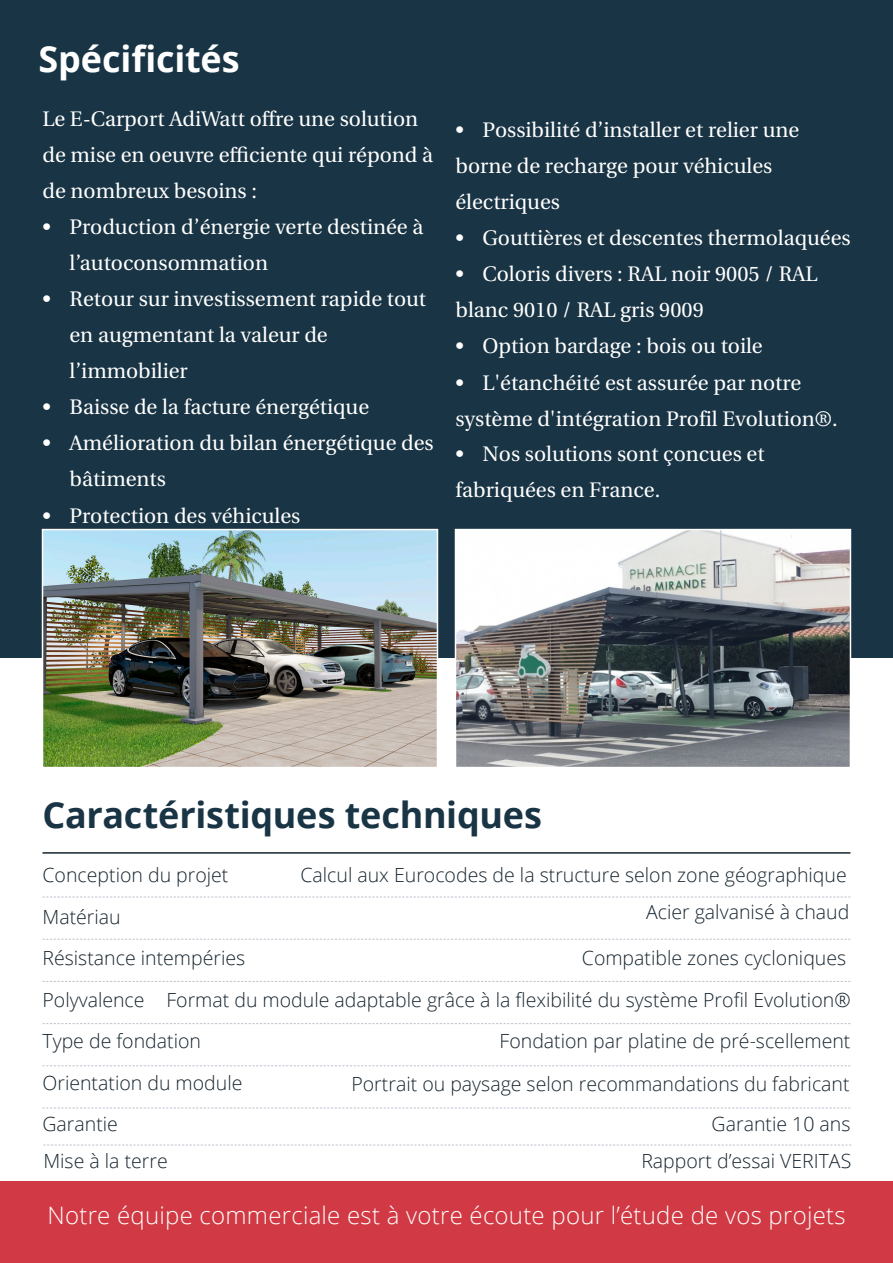
<style>
.page{position:relative;width:893px;height:1263px;background:#fff}
.page>*{position:absolute;margin:0;border:0;box-sizing:border-box;transform-origin:0 0}
.H1___Left{font:700 36px "Open Sans";letter-spacing:-.005em;color:#193444}
.H1___Left-2{font:700 36px "Open Sans";letter-spacing:-.005em;color:#fff}
.H1___Left-3{font:300 24px "Open Sans";letter-spacing:.01em;color:#fff}
.BC_Intro{font:21px/36px "Heuristica";color:#fff}
.BC_Intro-2{font:21px/36px "Heuristica";color:#fff}
.Content___Right{font:300 19.5px "Open Sans";color:#16242e}
.Content___Left{font:300 19.5px "Open Sans";color:#16242e}
.s1{font-style:inherit}
</style>
<div class="page">
<svg style="left:43px;top:897px;width:807px;height:1px"></svg>
<svg style="left:43px;top:939px;width:807px;height:1px"></svg>
<svg style="left:43px;top:981px;width:807px;height:1px"></svg>
<svg style="left:43px;top:1023px;width:807px;height:1px"></svg>
<svg style="left:43px;top:1065px;width:807px;height:1px"></svg>
<hr style="left:43px;top:852px;width:807px;height:2px;background:#16242e">
<div style="left:0;top:0;width:893px;height:657px;background:#193444"></div>
<svg style="left:43px;top:1108px;width:807px;height:1px"></svg>
<div style="left:0;top:1182px;width:893px;height:81px;background:#d13a44"></div>
<svg style="left:43px;top:1145px;width:808px;height:1px"></svg>
<img style="left:458px;top:532px;width:390px;height:233px">
<div style="left:455px;top:529px;width:396px;height:239px;border:2px solid #fff"></div>
<img style="left:45px;top:532px;width:390px;height:233px">
<div style="left:42px;top:529px;width:396px;height:239px;border:2px solid #fff"></div>
<p class="H1___Left-2" style="left:38px;top:34px;width:203px">Spécificités</p>
<p class="BC_Intro" style="left:43px;top:101px;width:392px">Le E-Carport AdiWatt offre une solution de mise en oeuvre efficiente qui répond à de nombreux besoins :</p>
<p class="BC_Intro" style="left:70px;top:209px;width:355px;text-indent:-27px">• Production d’énergie verte destinée à l’autoconsommation</p>
<p class="BC_Intro" style="left:70px;top:281px;width:358px;text-indent:-27px">• Retour sur investissement rapide tout en augmentant la valeur de l’immobilier</p>
<p class="BC_Intro" style="left:43px;top:389px;width:328px">• Baisse de la facture énergétique</p>
<p class="BC_Intro" style="left:70px;top:425px;width:366px;text-indent:-27px">• Amélioration du bilan énergétique des bâtiments</p>
<p class="BC_Intro-2" style="left:43px;top:498px;width:259px"><span class="s1">•</span> Protection des véhicules</p>
<p class="BC_Intro" style="left:455px;top:112px;width:345px">• Possibilité d’installer et relier une borne de recharge pour véhicules électriques</p>
<p class="BC_Intro" style="left:455px;top:220px;width:397px">• Gouttières et descentes thermolaquées</p>
<p class="BC_Intro" style="left:455px;top:256px;width:364px">• Coloris divers : RAL noir 9005 / RAL blanc 9010 / RAL gris 9009</p>
<p class="BC_Intro" style="left:455px;top:328px;width:309px">• Option bardage : bois ou toile</p>
<p class="BC_Intro-2" style="left:455px;top:365px;width:384px"><span class="s1">•</span> L'étanchéité est assurée par notre système d'intégration Profil Evolution®.</p>
<p class="BC_Intro" style="left:455px;top:436px;width:311px">• Nos solutions sont çoncues et fabriquées en France.</p>
<p class="H1___Left" style="left:43px;top:790px;width:501px">Caractéristiques techniques</p>
<p class="Content___Left" style="left:43px;top:862px;width:187px">Conception du projet</p>
<p class="Content___Right" style="left:300px;top:862px;width:548px">Calcul aux Eurocodes de la structure selon zone géographique</p>
<p class="Content___Left" style="left:43px;top:903px;width:80px">Matériau</p>
<p class="Content___Right" style="left:646px;top:898px;width:205px">Acier galvanisé à chaud</p>
<p class="Content___Left" style="left:43px;top:945px;width:204px">Résistance intempéries</p>
<p class="Content___Right" style="left:582px;top:945px;width:266px">Compatible zones cycloniques</p>
<p class="Content___Left" style="left:43px;top:986px;width:104px">Polyvalence</p>
<p class="Content___Right" style="left:166px;top:986px;width:686px">Format du module adaptable grâce à la flexibilité du système Profil Evolution®</p>
<p class="Content___Left" style="left:43px;top:1028px;width:160px">Type de fondation</p>
<p class="Content___Right" style="left:500px;top:1028px;width:352px">Fondation par platine de pré-scellement</p>
<p class="Content___Left" style="left:43px;top:1069px;width:201px">Orientation du module</p>
<p class="Content___Right" style="left:351px;top:1070px;width:500px">Portrait ou paysage selon recommandations du fabricant</p>
<p class="Content___Left" style="left:43px;top:1111px;width:77px">Garantie</p>
<p class="Content___Right" style="left:712px;top:1111px;width:140px">Garantie 10 ans</p>
<p class="Content___Left" style="left:43px;top:1148px;width:126px">Mise à la terre</p>
<p class="Content___Right" style="left:641px;top:1148px;width:211px">Rapport d’essai VERITAS</p>
<p class="H1___Left-3" style="left:48px;top:1199px;width:799px">Notre équipe commerciale est à votre écoute pour l’étude de vos projets</p>
</div>
